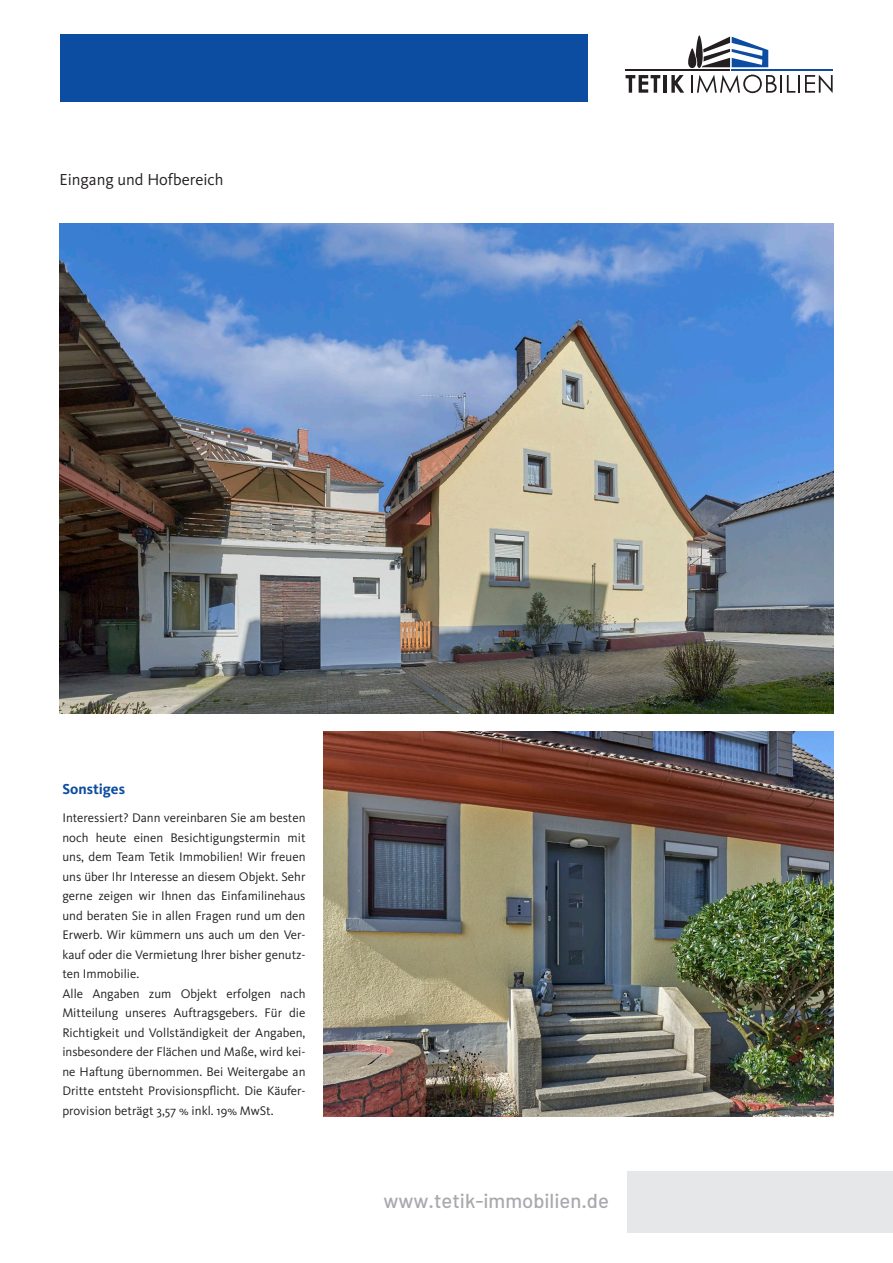
<style>
.page{position:relative;width:893px;height:1263px;background:#fff}
.page>*{position:absolute;margin:0;border:0;box-sizing:border-box;transform-origin:0 0}
.t1{font:500 20.25px "Barlow";color:#a8a9ad}
.t2{font:16.5px "Kievit Pro";color:#231f20}
.t3{font:700 15px "Kievit Pro";color:#0d4da1}
.t4{font:12.9px/19.5px "Kievit Pro";color:#231f20}
</style>
<div class="page">
<div style="left:60px;top:34px;width:528px;height:67px;background:#0d4da1"></div>
<div style="left:627px;top:1171px;width:265px;height:62px;background:#e6e7e9"></div>
<hr style="left:732px;top:70px;width:101px;height:1px;background:#0d4da1">
<svg style="left:626px;top:75px;width:34px;height:18px"></svg>
<hr style="left:663px;top:75px;width:4px;height:18px;background:#231f20">
<svg style="left:671px;top:75px;width:13px;height:18px"></svg>
<svg style="left:691px;top:75px;width:142px;height:18px"></svg>
<svg style="left:688px;top:35px;width:80px;height:33px"></svg>
<hr style="left:625px;top:70px;width:105px;height:1px;background:#231f20">
<img style="left:323px;top:731px;width:510px;height:386px">
<img style="left:60px;top:223px;width:773px;height:491px">
<p class="t2" style="left:60px;top:169px;width:166px">Eingang und Hofbereich</p>
<p class="t3" style="left:62px;top:780px;width:64px">Sonstiges</p>
<p class="t4" style="left:62px;top:808px;width:245px">Interessiert? Dann vereinbaren Sie am besten noch heute einen Besichtigungstermin mit uns, dem Team Tetik Immobilien! Wir freuen uns über Ihr Interesse an diesem Objekt. Sehr gerne zeigen wir Ihnen das Einfamilinehaus und beraten Sie in allen Fragen rund um den Erwerb. Wir kümmern uns auch um den Ver&shy;kauf oder die Vermietung Ihrer bisher genutz&shy;ten Immobilie.<br>Alle Angaben zum Objekt erfolgen nach Mitteilung unseres Auftragsgebers. Für die Richtigkeit und Vollständigkeit der Angaben, insbesondere der Flächen und Maße, wird kei&shy;ne Haftung übernommen. Bei Weitergabe an Dritte entsteht Provisionspflicht. Die Käufer&shy;provision beträgt 3,57 % inkl. 19% MwSt.</p>
<h1 class="t1" style="left:383px;top:1188px;width:227px">www.tetik-immobilien.de</h1>
</div>
